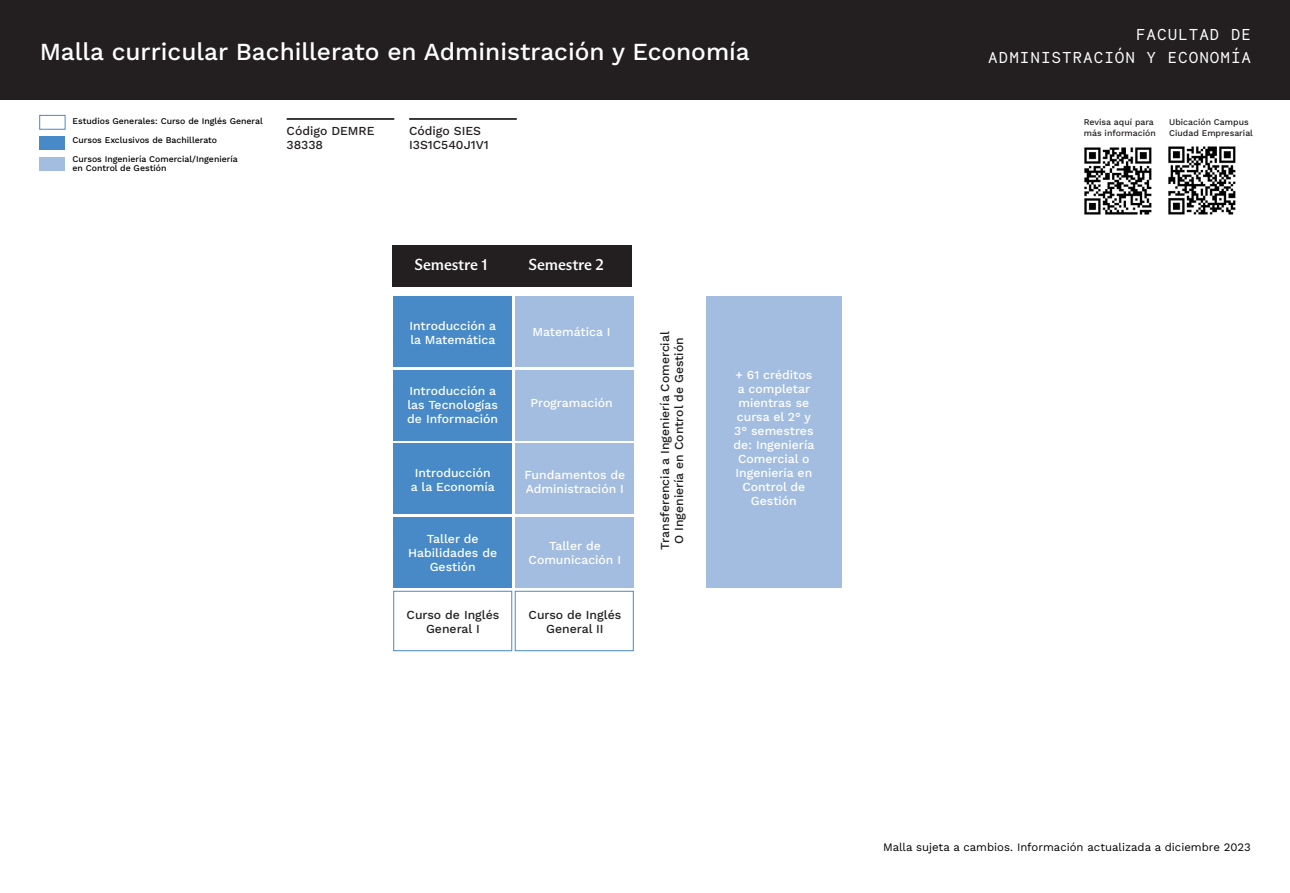
<style>
.page{position:relative;width:1290px;height:893px;background:#fff}
.page>*{position:absolute;margin:0;border:0;box-sizing:border-box;transform-origin:0 0}
.UDP_Editorial_Work_Texto_chico_1{font:24.5px "Work Sans";color:#fff}
.UDP_1era_JERARQ_ARIZONA_45Pt{font:500 16.1px "ABC Arizona Flare";letter-spacing:-.01em;color:#fff}
.UDP_Facultad_NectoMono{font:15.75px "Necto Mono";letter-spacing:.06em;color:#fff}
.Estilo_de_párrafo_1{font:12.25px/14px "Work Sans";color:#fff}
.UDP_Editorial_Work_Texto_chico_1-2{font:12.25px/14px "Work Sans";color:#231f20;text-align:center}
.UDP_Editorial_Work_Texto_chico_1-3{font:12.25px "Work Sans";color:#fff}
.UDP_Editorial_Work_Parrafo_1{font:11.38px "Work Sans";color:#000001}
.UDP_Editorial_Work_Texto_chico_1-4{font:8.75px "Work Sans";color:#000001}
.UDP_Editorial_Work_Texto_chico_1-5{font:8.75px/10.5px "Work Sans";color:#231f20}
</style>
<div class="page">
<img style="left:1168px;top:146px;width:68px;height:69px">
<img style="left:1084px;top:147px;width:68px;height:68px">
<div style="left:0;top:0;width:1290px;height:99px;background:#231f20"></div>
<div style="left:40px;top:136px;width:25px;height:14px;background:#478ac7"></div>
<div style="left:40px;top:157px;width:25px;height:14px;background:#a3bde0"></div>
<div style="left:39px;top:115px;width:27px;height:15px;border:1px solid #478ac7"></div>
<hr style="left:287px;top:118px;width:107px;height:2px;background:#231f20">
<hr style="left:409px;top:118px;width:108px;height:2px;background:#231f20">
<div style="left:392px;top:246px;width:239px;height:41px;background:#231f20"></div>
<div style="left:394px;top:296px;width:118px;height:71px;background:#478ac7"></div>
<div style="left:394px;top:370px;width:118px;height:71px;background:#478ac7"></div>
<div style="left:394px;top:444px;width:118px;height:70px;background:#478ac7"></div>
<div style="left:394px;top:517px;width:118px;height:71px;background:#478ac7"></div>
<div style="left:393px;top:591px;width:119px;height:60px;border:1px solid #478ac7"></div>
<div style="left:515px;top:296px;width:118px;height:71px;background:#a3bde0"></div>
<div style="left:515px;top:370px;width:118px;height:71px;background:#a3bde0"></div>
<div style="left:515px;top:444px;width:118px;height:70px;background:#a3bde0"></div>
<div style="left:515px;top:517px;width:118px;height:71px;background:#a3bde0"></div>
<div style="left:515px;top:591px;width:119px;height:60px;border:1px solid #478ac7"></div>
<div style="left:706px;top:296px;width:135px;height:292px;background:#a3bde0"></div>
<p class="UDP_Editorial_Work_Texto_chico_1" style="left:40px;top:33px;width:712px">Malla curricular Bachillerato en Administración y Economía</p>
<p class="UDP_Editorial_Work_Texto_chico_1-4" style="left:73px;top:114px;width:192px">Estudios Generales: Curso de Inglés General</p>
<p class="UDP_Editorial_Work_Texto_chico_1-4" style="left:73px;top:133px;width:146px">Cursos Exclusivos de Bachillerato</p>
<p class="UDP_Editorial_Work_Texto_chico_1-4" style="left:73px;top:152px;width:167px">Cursos Ingeniería Comercial/Ingeniería</p>
<p class="UDP_Editorial_Work_Texto_chico_1-4" style="left:73px;top:161px;width:95px">en Control de Gestión</p>
<p class="UDP_Editorial_Work_Texto_chico_1-2" style="left:287px;top:124px;width:90px">Código DEMRE</p>
<p class="UDP_Editorial_Work_Texto_chico_1-2" style="left:287px;top:138px;width:38px">38338</p>
<p class="UDP_Editorial_Work_Texto_chico_1-2" style="left:409px;top:124px;width:73px">Código SIES</p>
<p class="UDP_Editorial_Work_Texto_chico_1-2" style="left:409px;top:138px;width:81px">I3S1C540J1V1</p>
<p class="UDP_1era_JERARQ_ARIZONA_45Pt" style="left:414px;top:255px;width:75px">Semestre 1</p>
<p class="UDP_1era_JERARQ_ARIZONA_45Pt" style="left:529px;top:255px;width:77px">Semestre 2</p>
<p class="UDP_Editorial_Work_Texto_chico_1-3" style="left:409px;top:316px;width:88px">Introducción a</p>
<p class="UDP_Editorial_Work_Texto_chico_1-3" style="left:410px;top:330px;width:86px">la Matemática</p>
<p class="Estilo_de_párrafo_1" style="left:409px;top:383px;width:88px">Introducción a</p>
<p class="Estilo_de_párrafo_1" style="left:407px;top:397px;width:92px">las Tecnologías de Información</p>
<p class="Estilo_de_párrafo_1" style="left:415px;top:466px;width:77px">Introducción</p>
<p class="Estilo_de_párrafo_1" style="left:411px;top:480px;width:86px">a la Economía</p>
<p class="Estilo_de_párrafo_1" style="left:427px;top:531px;width:53px">Taller de</p>
<p class="Estilo_de_párrafo_1" style="left:408px;top:545px;width:90px;text-align:center">Habilidades de<br>Gestión</p>
<p class="UDP_Editorial_Work_Texto_chico_1-2" style="left:407px;top:608px;width:94px">Curso de Inglés<br>General I</p>
<p class="Estilo_de_párrafo_1" style="left:532px;top:325px;width:79px">Matemática I</p>
<p class="Estilo_de_párrafo_1" style="left:530px;top:396px;width:84px">Programación</p>
<p class="Estilo_de_párrafo_1" style="left:524px;top:467px;width:102px">Fundamentos de</p>
<p class="Estilo_de_párrafo_1" style="left:526px;top:481px;width:100px">Administración I</p>
<p class="Estilo_de_párrafo_1" style="left:549px;top:538px;width:53px">Taller de</p>
<p class="Estilo_de_párrafo_1" style="left:529px;top:552px;width:94px">Comunicación I</p>
<p class="UDP_Editorial_Work_Texto_chico_1-2" style="left:529px;top:608px;width:94px">Curso de Inglés<br>General II</p>
<p class="UDP_Editorial_Work_Texto_chico_1-2" style="left:657px;top:550px;width:220px;rotate:-90deg">Transferencia a Ingeniería Comercial</p>
<p class="UDP_Editorial_Work_Texto_chico_1-2" style="left:671px;top:544px;width:208px;rotate:-90deg">O Ingeniería en Control de Gestión</p>
<p class="Estilo_de_párrafo_1" style="left:735px;top:367px;width:78px">+ 61 créditos a completar mientras se cursa el 2° y</p>
<p class="Estilo_de_párrafo_1" style="left:733px;top:423px;width:82px;text-align:center">3° semestres de: Ingeniería<br>Comercial o<br>Ingeniería en<br>Control de<br>Gestión</p>
<p class="UDP_Facultad_NectoMono" style="left:1136px;top:24px;width:117px">FACULTAD DE</p>
<p class="UDP_Facultad_NectoMono" style="left:988px;top:46px;width:264px">ADMINISTRACIÓN Y ECONOMÍA</p>
<p class="UDP_Editorial_Work_Texto_chico_1-5" style="left:1084px;top:117px;width:72px">Revisa aquí para</p>
<p class="UDP_Editorial_Work_Texto_chico_1-5" style="left:1084px;top:127px;width:74px">más información</p>
<p class="UDP_Editorial_Work_Texto_chico_1-5" style="left:1169px;top:117px;width:85px">Ubicación Campus<br>Ciudad Empresarial</p>
<p class="UDP_Editorial_Work_Parrafo_1" style="left:883px;top:839px;width:369px">Malla sujeta a cambios. Información actualizada a diciembre 2023</p>
</div>
